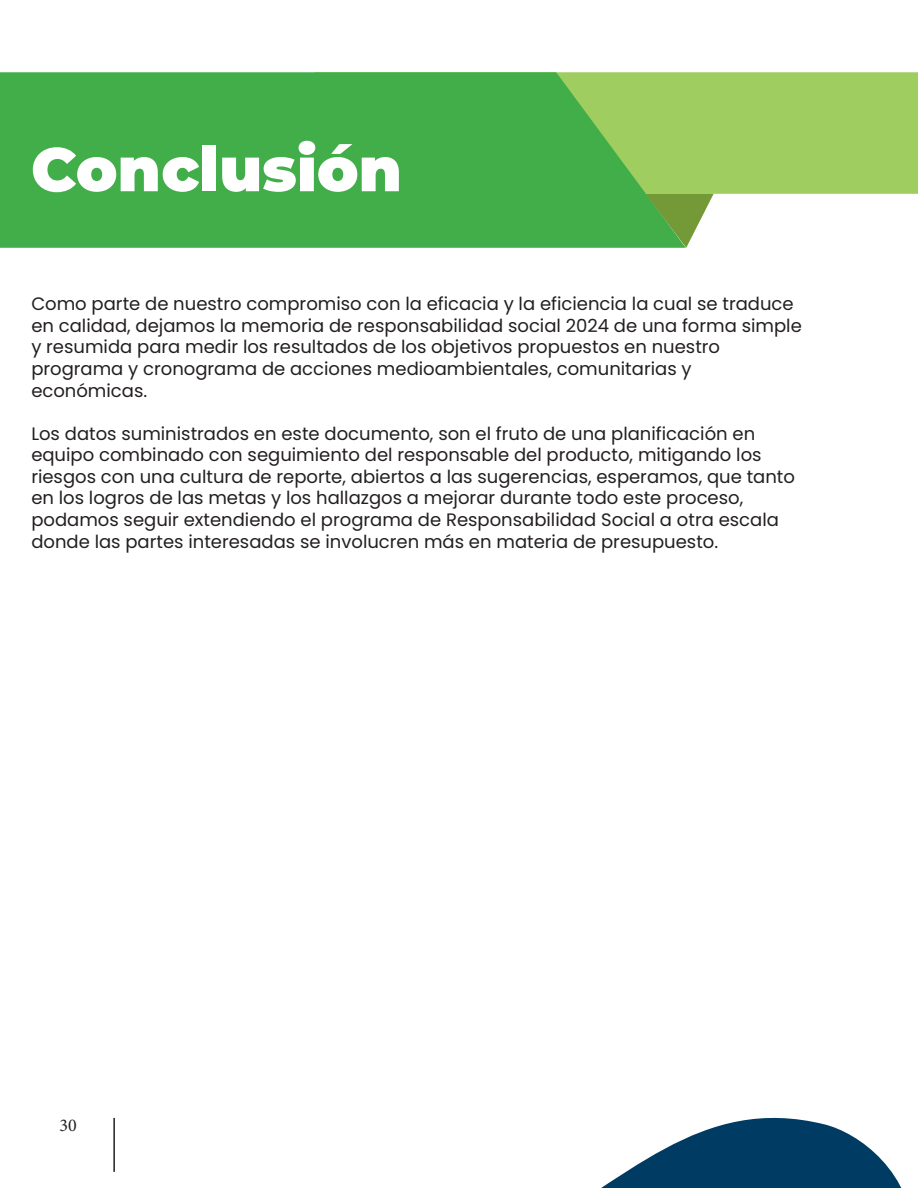
<style>
.page{position:relative;width:918px;height:1188px;background:#fff}
.page>*{position:absolute;margin:0;border:0;box-sizing:border-box;transform-origin:0 0}
.t1{font:900 61.5px "Montserrat";color:#fff}
.t2{font:18px/21.6px "Poppins";color:#231f20}
.t3{font:18px "Minion Pro";color:#231f20}
</style>
<div class="page">
<div style="left:686px;top:72px;width:232px;height:122px;background:#9fcd5f"></div>
<svg style="left:0;top:72px;width:686px;height:176px;background:#49b04b"></svg>
<svg style="left:645px;top:194px;width:69px;height:54px"></svg>
<svg style="left:601px;top:1117px;width:301px;height:71px"></svg>
<hr style="left:113px;top:1118px;width:2px;height:54px;background:#231f20">
<h1 class="t1" style="left:31px;top:123px;width:372px">Conclusión</h1>
<p class="t2" style="left:31px;top:293px;width:772px">Como parte de nuestro compromiso con la eficacia y la eficiencia la cual se traduce en calidad, dejamos la memoria de responsabilidad social 2024 de una forma simple y resumida para medir los resultados de los objetivos propuestos en nuestro programa y cronograma de acciones medioambientales, comunitarias y económicas.</p>
<p class="t2" style="left:31px;top:423px;width:765px">Los datos suministrados en este documento, son el fruto de una planificación en equipo combinado con seguimiento del responsable del producto, mitigando los riesgos con una cultura de reporte, abiertos a las sugerencias, esperamos, que tanto en los logros de las metas y los hallazgos a mejorar durante todo este proceso, podamos seguir extendiendo el programa de Responsabilidad Social a otra escala donde las partes interesadas se involucren más en materia de presupuesto.</p>
<p class="t3" style="left:59px;top:1113px;width:19px">30</p>
</div>
